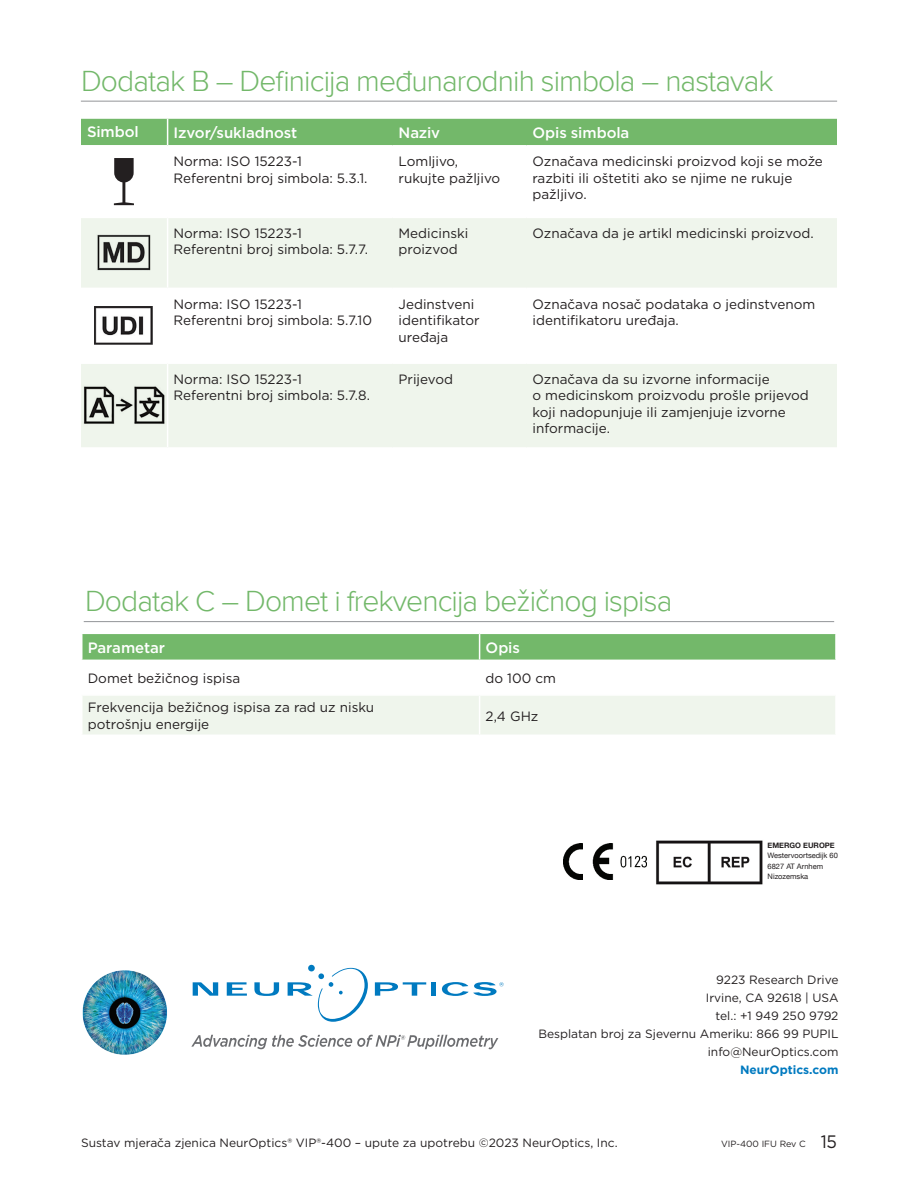
<style>
.page{position:relative;width:918px;height:1188px;background:#fff}
.page>*{position:absolute;margin:0;border:0;box-sizing:border-box;transform-origin:0 0}
.t1{font:300 30px "Proxima Nova";letter-spacing:-.03em;color:#73b86a}
.t2{font:18px "Gotham";color:#231f20;scale:.95 1}
.Bodycopy{font:500 15px "Gotham";letter-spacing:-.005em;color:#fff}
.Table_Text{font:13.5px/16.5px "Gotham";color:#231f20}
.t3{font:12px "Gotham";color:#231f20}
.t4{font:700 12px "Gotham";color:#007ac0}
.t5{font:9px "Gotham";color:#231f20}
.t6{font:7.5px "Helvetica Neue";color:#231f20}
.t7{font:700 7.5px "Helvetica Neue";color:#231f20}
</style>
<div class="page">
<img style="left:82px;top:970px;width:85px;height:85px">
<svg style="left:82px;top:633px;width:753px;height:101px"></svg>
<hr style="left:81px;top:660px;width:399px;height:1px;background:#fff">
<hr style="left:480px;top:660px;width:357px;height:1px;background:#fff">
<hr style="left:479px;top:661px;width:1px;height:33px;background:#fff">
<hr style="left:81px;top:694px;width:399px;height:2px;background:#fff">
<hr style="left:480px;top:694px;width:357px;height:2px;background:#fff">
<hr style="left:479px;top:696px;width:1px;height:39px;background:#fff">
<hr style="left:84px;top:621px;width:750px;height:1px;background:#939598">
<svg style="left:81px;top:218px;width:756px;height:229px;fill:#eff5ec"></svg>
<hr style="left:168px;top:288px;width:225px;height:1px;background:#fff">
<hr style="left:393px;top:288px;width:133px;height:1px;background:#fff">
<hr style="left:526px;top:288px;width:311px;height:1px;background:#fff">
<hr style="left:168px;top:362px;width:225px;height:2px;background:#fff">
<hr style="left:393px;top:362px;width:133px;height:2px;background:#fff">
<hr style="left:526px;top:362px;width:311px;height:2px;background:#fff">
<div style="left:81px;top:119px;width:756px;height:27px;background:#73b86a"></div>
<hr style="left:81px;top:145px;width:87px;height:2px;background:#fff">
<hr style="left:167px;top:218px;width:1px;height:70px;background:#fff">
<hr style="left:81px;top:288px;width:87px;height:1px;background:#fff">
<hr style="left:167px;top:289px;width:1px;height:73px;background:#fff">
<hr style="left:81px;top:362px;width:87px;height:2px;background:#fff">
<hr style="left:167px;top:364px;width:1px;height:83px;background:#fff">
<svg style="left:114px;top:158px;width:20px;height:47px"></svg>
<img style="left:97px;top:235px;width:54px;height:36px">
<img style="left:95px;top:307px;width:57px;height:38px">
<img style="left:81px;top:376px;width:86px;height:60px">
<img style="left:656px;top:840px;width:107px;height:45px">
<img style="left:564px;top:844px;width:83px;height:35px">
<svg style="left:193px;top:982px;width:25px;height:14px"></svg>
<svg style="left:227px;top:982px;width:20px;height:14px"></svg>
<svg style="left:254px;top:982px;width:25px;height:14px"></svg>
<svg style="left:375px;top:982px;width:51px;height:14px"></svg>
<div style="left:431px;top:982px;width:5px;height:14px;background:#007ac0"></div>
<svg style="left:288px;top:968px;width:80px;height:54px"></svg>
<div style="left:308px;top:965px;width:7px;height:7px;background:#007ac0;border-radius:50%"></div>
<svg style="left:442px;top:982px;width:62px;height:14px"></svg>
<svg style="left:191px;top:1035px;width:307px;height:14px"></svg>
<hr style="left:81px;top:101px;width:756px;height:1px;background:#939598">
<p class="t1" style="left:81px;top:64px;width:694px">Dodatak B – Definicija međunarodnih simbola – nastavak</p>
<p class="Bodycopy" style="left:87px;top:122px;width:53px">Simbol</p>
<p class="Bodycopy" style="left:174px;top:123px;width:125px">Izvor/sukladnost</p>
<p class="Bodycopy" style="left:399px;top:123px;width:43px">Naziv</p>
<p class="Bodycopy" style="left:532px;top:123px;width:98px">Opis simbola</p>
<p class="Table_Text" style="left:174px;top:153px;width:130px">Norma: ISO 15223-1</p>
<p class="Table_Text" style="left:174px;top:170px;width:196px">Referentni broj simbola: 5.3.1.</p>
<p class="Table_Text" style="left:399px;top:153px;width:103px">Lomljivo, rukujte pažljivo</p>
<p class="Table_Text" style="left:532px;top:153px;width:292px">Označava medicinski proizvod koji se može razbiti ili oštetiti ako se njime ne rukuje pažljivo.</p>
<p class="Table_Text" style="left:174px;top:225px;width:130px">Norma: ISO 15223-1</p>
<p class="Table_Text" style="left:174px;top:241px;width:196px">Referentni broj simbola: 5.7.7.</p>
<p class="Table_Text" style="left:174px;top:296px;width:130px">Norma: ISO 15223-1</p>
<p class="Table_Text" style="left:174px;top:312px;width:200px">Referentni broj simbola: 5.7.10</p>
<p class="Table_Text" style="left:174px;top:370px;width:130px">Norma: ISO 15223-1</p>
<p class="Table_Text" style="left:174px;top:387px;width:198px">Referentni broj simbola: 5.7.8.</p>
<p class="Table_Text" style="left:399px;top:225px;width:71px">Medicinski proizvod</p>
<p class="Table_Text" style="left:532px;top:225px;width:283px">Označava da je artikl medicinski proizvod.</p>
<p class="Table_Text" style="left:399px;top:296px;width:83px">Jedinstveni identifikator uređaja</p>
<p class="Table_Text" style="left:532px;top:296px;width:284px">Označava nosač podataka o jedinstvenom identifikatoru uređaja.</p>
<p class="Table_Text" style="left:399px;top:370px;width:56px">Prijevod</p>
<p class="Table_Text" style="left:532px;top:370px;width:278px">Označava da su izvorne informacije<br>o medicinskom proizvodu prošle prijevod koji nadopunjuje ili zamjenjuje izvorne informacije.</p>
<p class="t1" style="left:85px;top:584px;width:589px">Dodatak C – Domet i frekvencija bežičnog ispisa</p>
<p class="Bodycopy" style="left:88px;top:638px;width:79px">Parametar</p>
<p class="Bodycopy" style="left:486px;top:638px;width:36px">Opis</p>
<p class="Table_Text" style="left:88px;top:670px;width:154px">Domet bežičnog ispisa</p>
<p class="Table_Text" style="left:486px;top:670px;width:72px">do 100 cm</p>
<p class="Table_Text" style="left:88px;top:699px;width:288px">Frekvencija bežičnog ispisa za rad uz nisku potrošnju energije</p>
<p class="Table_Text" style="left:486px;top:707px;width:54px">2,4 GHz</p>
<p class="t7" style="left:768px;top:839px;width:69px">EMERGO EUROPE</p>
<p class="t6" style="left:768px;top:850px;width:72px">Westervoortsedijk 60</p>
<p class="t6" style="left:768px;top:861px;width:57px">6827 AT Arnhem</p>
<p class="t6" style="left:768px;top:871px;width:42px">Nizozemska</p>
<p class="t3" style="left:716px;top:972px;width:124px">9223 Research Drive</p>
<p class="t3" style="left:706px;top:990px;width:134px">Irvine, CA 92618 | USA</p>
<p class="t3" style="left:715px;top:1008px;width:125px">tel.: +1 949 250 9792</p>
<p class="t3" style="left:538px;top:1026px;width:302px">Besplatan broj za Sjevernu Ameriku: 866 99 PUPIL</p>
<p class="t3" style="left:708px;top:1044px;width:132px">info@NeurOptics.com</p>
<p class="t4" style="left:740px;top:1062px;width:100px">NeurOptics.com</p>
<p class="t3" style="left:81px;top:1135px;width:538px">Sustav mjerača zjenica NeurOptics® VIP®-400 – upute za upotrebu ©2023 NeurOptics, Inc.</p>
<p class="t5" style="left:721px;top:1138px;width:86px">VIP-400 IFU Rev C</p>
<p class="t2" style="left:821px;top:1130px;width:19px">15</p>
</div>
